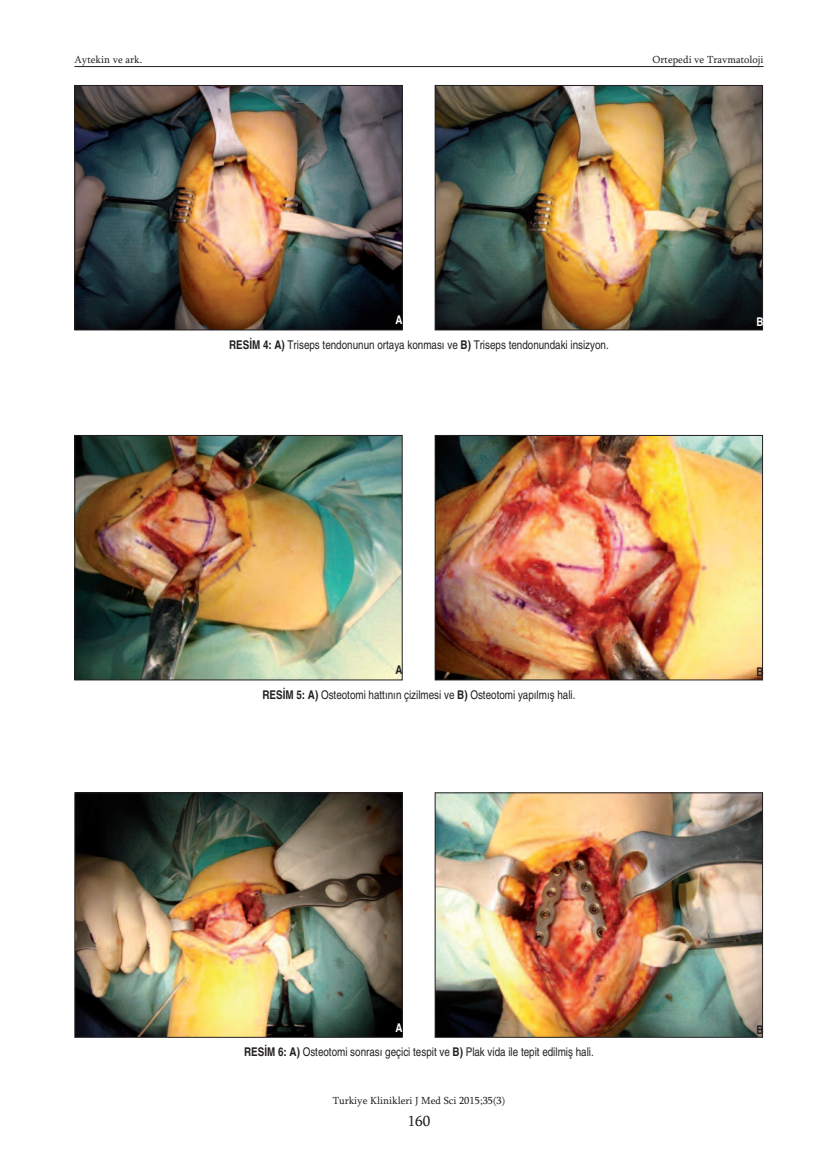
<style>
.page{position:relative;width:838px;height:1170px;background:#fff}
.page>*{position:absolute;margin:0;border:0;box-sizing:border-box;transform-origin:0 0}
.t1{font:15px "Sylfaen";color:#231f20}
.t2{font:condensed 12px "Helvetica";color:#231f20}
.t3{font:700 condensed 12px "Helvetica";color:#fff}
.t4{font:700 condensed 12px "Helvetica";color:#231f20}
.t5{font:10.5px "Sylfaen";color:#231f20}
.s1{font-weight:700}
</style>
<div class="page">
<hr style="left:74px;top:66px;width:689px;height:1px;background:#231f20">
<img style="left:76px;top:87px;width:324px;height:241px">
<div style="left:74px;top:85px;width:328px;height:245px;border:1px solid #231f20"></div>
<img style="left:437px;top:87px;width:324px;height:241px">
<div style="left:435px;top:85px;width:328px;height:245px;border:1px solid #231f20"></div>
<img style="left:76px;top:437px;width:324px;height:241px">
<div style="left:74px;top:435px;width:328px;height:245px;border:1px solid #231f20"></div>
<img style="left:437px;top:437px;width:324px;height:241px">
<div style="left:435px;top:435px;width:328px;height:245px;border:1px solid #231f20"></div>
<img style="left:76px;top:794px;width:324px;height:241px">
<div style="left:74px;top:792px;width:328px;height:245px;border:1px solid #231f20"></div>
<img style="left:437px;top:794px;width:324px;height:241px">
<div style="left:435px;top:792px;width:328px;height:245px;border:1px solid #231f20"></div>
<p class="t5" style="left:74px;top:53px;width:69px">Aytekin ve ark.</p>
<p class="t5" style="left:652px;top:53px;width:112px">Ortepedi ve Travmatoloji</p>
<p class="t3" style="left:395px;top:313px;width:9px">A</p>
<p class="t3" style="left:756px;top:315px;width:9px">B</p>
<p class="t2" style="left:229px;top:337px;width:381px"><span class="s1">RESİM 4: A)</span> Triseps tendonunun ortaya konması ve <span class="s1">B)</span> Triseps tendonundaki insizyon.</p>
<p class="t4" style="left:395px;top:663px;width:9px">A</p>
<p class="t4" style="left:756px;top:665px;width:9px">B</p>
<p class="t2" style="left:262px;top:687px;width:314px"><span class="s1">RESİM 5: A)</span> Osteotomi hattının çizilmesi ve <span class="s1">B)</span> Osteotomi yapılmış hali.</p>
<p class="t3" style="left:395px;top:1020px;width:9px">A</p>
<p class="t4" style="left:756px;top:1022px;width:9px">B</p>
<p class="t2" style="left:244px;top:1044px;width:351px"><span class="s1">RESİM 6: A)</span> Osteotomi sonrası geçici tespit ve <span class="s1">B)</span> Plak vida ile tepit edilmiş hali.</p>
<p class="t5" style="left:333px;top:1094px;width:174px">Turkiye Klinikleri J Med Sci 2015;35(3)</p>
<p class="t1" style="left:408px;top:1112px;width:24px">160</p>
</div>
